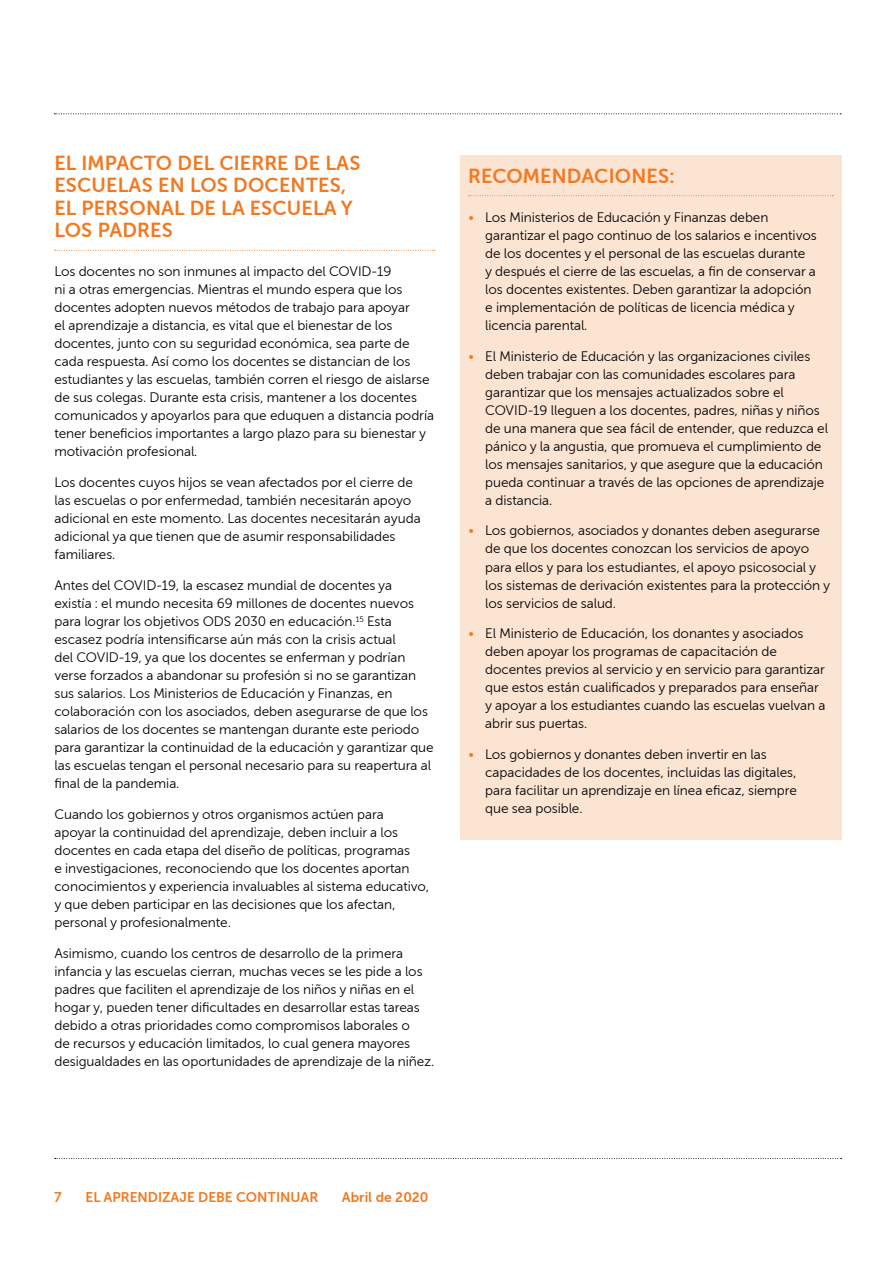
<style>
.page{position:relative;width:893px;height:1263px;background:#fff}
.page>*{position:absolute;margin:0;border:0;box-sizing:border-box;transform-origin:0 0}
.t1{font:19.5px/22.4px "Museo Sans Cyrl 700";letter-spacing:.01em;color:#f27921}
.t2{font:13.5px "Museo Sans Cyrl 700";color:#f27921}
.t3{font:13.2px/18px "Museo Sans Cyrl 300";letter-spacing:-.005em;color:#000}
.s1{color:#f27921}
</style>
<div class="page">
<svg style="left:54px;top:113px;width:787px;height:1px"></svg>
<svg style="left:55px;top:1158px;width:787px;height:1px"></svg>
<svg style="left:55px;top:250px;width:380px;height:1px"></svg>
<div style="left:460px;top:155px;width:381px;height:685px;background:#fce4d3"></div>
<svg style="left:469px;top:195px;width:364px;height:1px"></svg>
<h1 class="t1" style="left:54px;top:152px;width:307px">EL IMPACTO DEL CIERRE DE LAS<br>ESCUELAS EN LOS DOCENTES,<br>EL PERSONAL DE LA ESCUELA Y<br>LOS PADRES</h1>
<p class="t3" style="left:54px;top:263px;width:381px">Los docentes no son inmunes al impacto del COVID-19<br>ni a otras emergencias. Mientras el mundo espera que los docentes adopten nuevos métodos de trabajo para apoyar<br>el aprendizaje a distancia, es vital que el bienestar de los docentes, junto con su seguridad económica, sea parte de cada respuesta. Así como los docentes se distancian de los estudiantes y las escuelas, también corren el riesgo de aislarse de sus colegas. Durante esta crisis, mantener a los docentes comunicados y apoyarlos para que eduquen a distancia podría tener beneficios importantes a largo plazo para su bienestar y motivación profesional.</p>
<p class="t3" style="left:54px;top:474px;width:368px">Los docentes cuyos hijos se vean afectados por el cierre de las escuelas o por enfermedad, también necesitarán apoyo adicional en este momento. Las docentes necesitarán ayuda adicional ya que tienen que de asumir responsabilidades familiares.</p>
<p class="t3" style="left:54px;top:576px;width:381px">Antes del COVID-19, la escasez mundial de docentes ya<br>existía : el mundo necesita 69 millones de docentes nuevos para lograr los objetivos ODS 2030 en educación.<sup>15</sup> Esta escasez podría intensificarse aún más con la crisis actual<br>del COVID-19, ya que los docentes se enferman y podrían verse forzados a abandonar su profesión si no se garantizan sus salarios. Los Ministerios de Educación y Finanzas, en colaboración con los asociados, deben asegurarse de que los salarios de los docentes se mantengan durante este periodo para garantizar la continuidad de la educación y garantizar que las escuelas tengan el personal necesario para su reapertura al final de la pandemia.</p>
<p class="t3" style="left:54px;top:805px;width:377px">Cuando los gobiernos y otros organismos actúen para<br>apoyar la continuidad del aprendizaje, deben incluir a los docentes en cada etapa del diseño de políticas, programas<br>e investigaciones, reconociendo que los docentes aportan conocimientos y experiencia invaluables al sistema educativo, y que deben participar en las decisiones que los afectan, personal y profesionalmente.</p>
<p class="t3" style="left:54px;top:944px;width:381px">Asimismo, cuando los centros de desarrollo de la primera infancia y las escuelas cierran, muchas veces se les pide a los padres que faciliten el aprendizaje de los niños y niñas en el hogar y, pueden tener dificultades en desarrollar estas tareas debido a otras prioridades como compromisos laborales o<br>de recursos y educación limitados, lo cual genera mayores desigualdades en las oportunidades de aprendizaje de la niñez.</p>
<h1 class="t1" style="left:468px;top:165px;width:208px">RECOMENDACIONES:</h1>
<p class="t3" style="left:485px;top:208px;width:333px;text-indent:-17px"><span class="s1">•</span> Los Ministerios de Educación y Finanzas deben garantizar el pago continuo de los salarios e incentivos de los docentes y el personal de las escuelas durante<br>y después el cierre de las escuelas, a fin de conservar a los docentes existentes. Deben garantizar la adopción e implementación de políticas de licencia médica y licencia parental.</p>
<p class="t3" style="left:485px;top:347px;width:344px;text-indent:-17px"><span class="s1">•</span> El Ministerio de Educación y las organizaciones civiles deben trabajar con las comunidades escolares para garantizar que los mensajes actualizados sobre el COVID-19 lleguen a los docentes, padres, niñas y niños de una manera que sea fácil de entender, que reduzca el pánico y la angustia, que promueva el cumplimiento de los mensajes sanitarios, y que asegure que la educación pueda continuar a través de las opciones de aprendizaje a distancia.</p>
<p class="t3" style="left:485px;top:522px;width:347px;text-indent:-17px"><span class="s1">•</span> Los gobiernos, asociados y donantes deben asegurarse de que los docentes conozcan los servicios de apoyo para ellos y para los estudiantes, el apoyo psicosocial y los sistemas de derivación existentes para la protección y los servicios de salud.</p>
<p class="t3" style="left:485px;top:625px;width:342px;text-indent:-17px"><span class="s1">•</span> El Ministerio de Educación, los donantes y asociados deben apoyar los programas de capacitación de docentes previos al servicio y en servicio para garantizar que estos están cualificados y preparados para enseñar y apoyar a los estudiantes cuando las escuelas vuelvan a abrir sus puertas.</p>
<p class="t3" style="left:485px;top:745px;width:313px;text-indent:-17px"><span class="s1">•</span> Los gobiernos y donantes deben invertir en las capacidades de los docentes, incluidas las digitales, para facilitar un aprendizaje en línea eficaz, siempre que sea posible.</p>
<p class="t2" style="left:54px;top:1190px;width:9px">7</p>
<p class="t2" style="left:86px;top:1190px;width:234px">EL APRENDIZAJE DEBE CONTINUAR</p>
<p class="t2" style="left:342px;top:1190px;width:88px">Abril de 2020</p>
</div>
